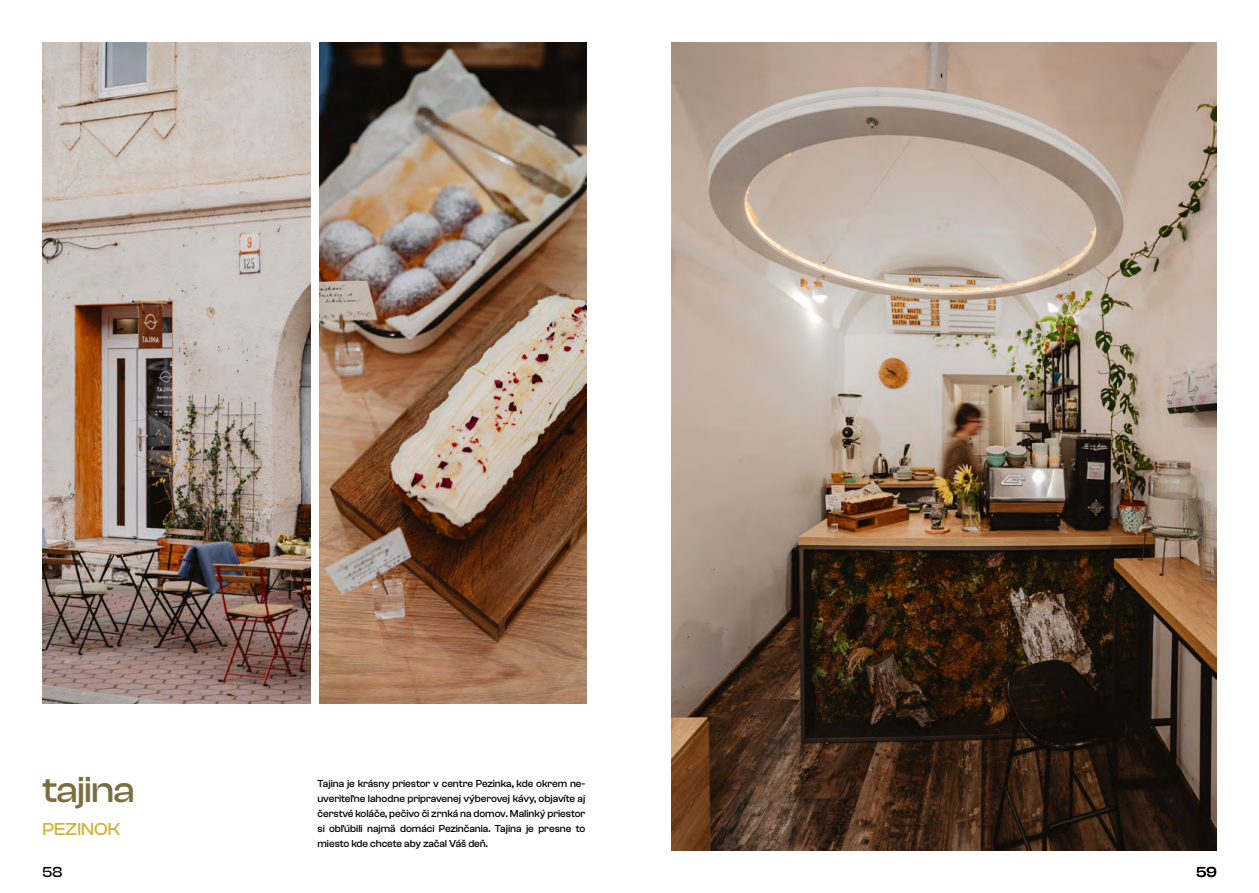
<style>
.page{position:relative;width:1259px;height:893px;background:#fff}
.page>*{position:absolute;margin:0;border:0;box-sizing:border-box;transform-origin:0 0}
.t1{font:500 37.5px "Clash Display";letter-spacing:-.02em;color:#796f3e}
.t2{font:500 18px "Clash Display";color:#d1b439}
.t3{font:500 15px "Clash Display";color:#000}
.t4{font:500 10.5px/15px "Clash Grotesk";letter-spacing:-.005em;color:#000;text-align:justify}
</style>
<div class="page">
<img style="left:43px;top:43px;width:267px;height:661px">
<img style="left:319px;top:43px;width:268px;height:661px">
<img style="left:672px;top:43px;width:544px;height:808px">
<h1 class="t1" style="left:43px;top:768px;width:94px">tajina</h1>
<h2 class="t2" style="left:43px;top:819px;width:79px">PEZINOK</h2>
<h3 class="t3" style="left:43px;top:863px;width:21px">58</h3>
<p class="t4" style="left:317px;top:776px;width:269px">Tajina je krásny priestor v centre Pezinka, kde okrem ne&shy;uveriteľne lahodne pripravenej výberovej kávy, objavíte aj čerstvé koláče, pečivo či zrnká na domov. Malinký priestor si obľúbili najmä domáci Pezinčania. Tajina je presne to miesto kde chcete aby začal Váš deň.</p>
<h3 class="t3" style="left:1196px;top:863px;width:22px">59</h3>
</div>
